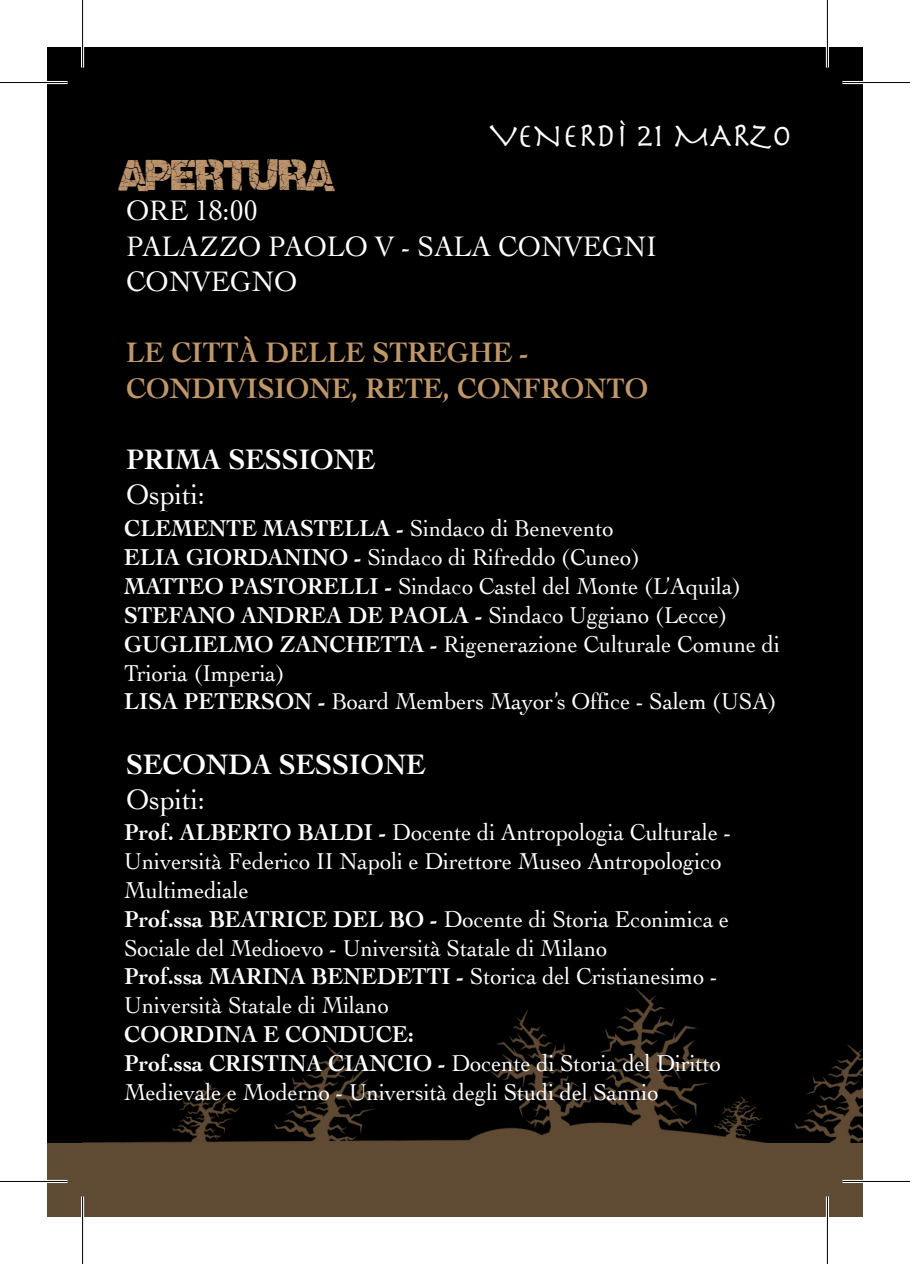
<style>
.page{position:relative;width:910px;height:1264px;background:#fff}
.page>*{position:absolute;margin:0;border:0;box-sizing:border-box;transform-origin:0 0}
.t1{font:37px "Crackvetica";color:#bb936c;scale:.94 1}
.t2{font:34.25px "Herculanum";color:#fff;scale:.94 1}
.t3{font:29.5px/35.5px "Cochin";color:#fff;scale:.94 1}
.t4{font:700 29.5px/35.5px "Cochin";color:#bf9769;scale:.94 1}
.t5{font:700 29.5px "Cochin";color:#fff;scale:.94 1}
.t6{font:24px/28.8px "Cochin";color:#fff;scale:.94 1}
.s1{font-weight:700}
</style>
<div class="page">
<div style="left:47px;top:47px;width:815px;height:1169px;background:#000001"></div>
<img style="left:82px;top:1010px;width:533px;height:133px">
<img style="left:615px;top:987px;width:247px;height:156px">
<div style="left:47px;top:1143px;width:815px;height:73px;background:#5f4a33"></div>
<hr style="left:0;top:81px;width:68px;height:3px;background:#fff">
<hr style="left:842px;top:81px;width:67px;height:3px;background:#fff">
<hr style="left:0;top:1179px;width:68px;height:3px;background:#fff">
<hr style="left:842px;top:1179px;width:67px;height:3px;background:#fff">
<hr style="left:81px;top:0;width:3px;height:68px;background:#fff">
<hr style="left:81px;top:1196px;width:3px;height:67px;background:#fff">
<hr style="left:825px;top:0;width:3px;height:68px;background:#fff">
<hr style="left:825px;top:1196px;width:3px;height:67px;background:#fff">
<hr style="left:0;top:82px;width:68px;height:1px;background:#000">
<hr style="left:842px;top:82px;width:67px;height:1px;background:#000">
<hr style="left:0;top:1180px;width:68px;height:1px;background:#000">
<hr style="left:842px;top:1180px;width:67px;height:1px;background:#000">
<hr style="left:82px;top:0;width:1px;height:68px;background:#000">
<hr style="left:82px;top:1196px;width:1px;height:67px;background:#000">
<hr style="left:826px;top:0;width:1px;height:68px;background:#000">
<hr style="left:826px;top:1196px;width:1px;height:67px;background:#000">
<h1 class="t1" style="left:120px;top:159px;width:228px">APERTURA</h1>
<h2 class="t2" style="left:489px;top:113px;width:322px">VENERDì 21 MARZO</h2>
<p class="t3" style="left:126px;top:192px;width:566px">ORE 18:00<br>PALAZZO PAOLO V - SALA CONVEGNI<br>CONVEGNO</p>
<p class="t4" style="left:126px;top:333px;width:557px">LE CITTÀ DELLE STREGHE -<br>CONDIVISIONE, RETE, CONFRONTO</p>
<p class="t5" style="left:126px;top:439px;width:266px">PRIMA SESSIONE</p>
<p class="t3" style="left:126px;top:475px;width:85px">Ospiti:</p>
<p class="t6" style="left:124px;top:513px;width:698px"><span class="s1">CLEMENTE MASTELLA -</span> Sindaco di Benevento<br><span class="s1">ELIA GIORDANINO -</span> Sindaco di Rifreddo (Cuneo)<br><span class="s1">MATTEO PASTORELLI -</span> Sindaco Castel del Monte (L’Aquila)<br><span class="s1">STEFANO ANDREA DE PAOLA -</span> Sindaco Uggiano (Lecce)<br><span class="s1">GUGLIELMO ZANCHETTA -</span> Rigenerazione Culturale Comune di Trioria (Imperia)<br><span class="s1">LISA PETERSON -</span> Board Members Mayor’s Office - Salem (USA)</p>
<p class="t5" style="left:126px;top:744px;width:320px">SECONDA SESSIONE</p>
<p class="t3" style="left:126px;top:780px;width:85px">Ospiti:</p>
<p class="t6" style="left:124px;top:817px;width:647px"><span class="s1">Prof. ALBERTO BALDI -</span> Docente di Antropologia Culturale - Università Federico II Napoli e Direttore Museo Antropologico Multimediale<br><span class="s1">Prof.ssa BEATRICE DEL BO -</span> Docente di Storia Econimica e Sociale del Medioevo - Università Statale di Milano<br><span class="s1">Prof.ssa MARINA BENEDETTI -</span> Storica del Cristianesimo - Università Statale di Milano</p>
<p class="t6" style="left:124px;top:1018px;width:636px"><span class="s1">COORDINA E CONDUCE:<br>Prof.ssa CRISTINA CIANCIO -</span> Docente di Storia del Diritto<br>Medievale e Moderno - Università degli Studi del Sannio</p>
</div>
